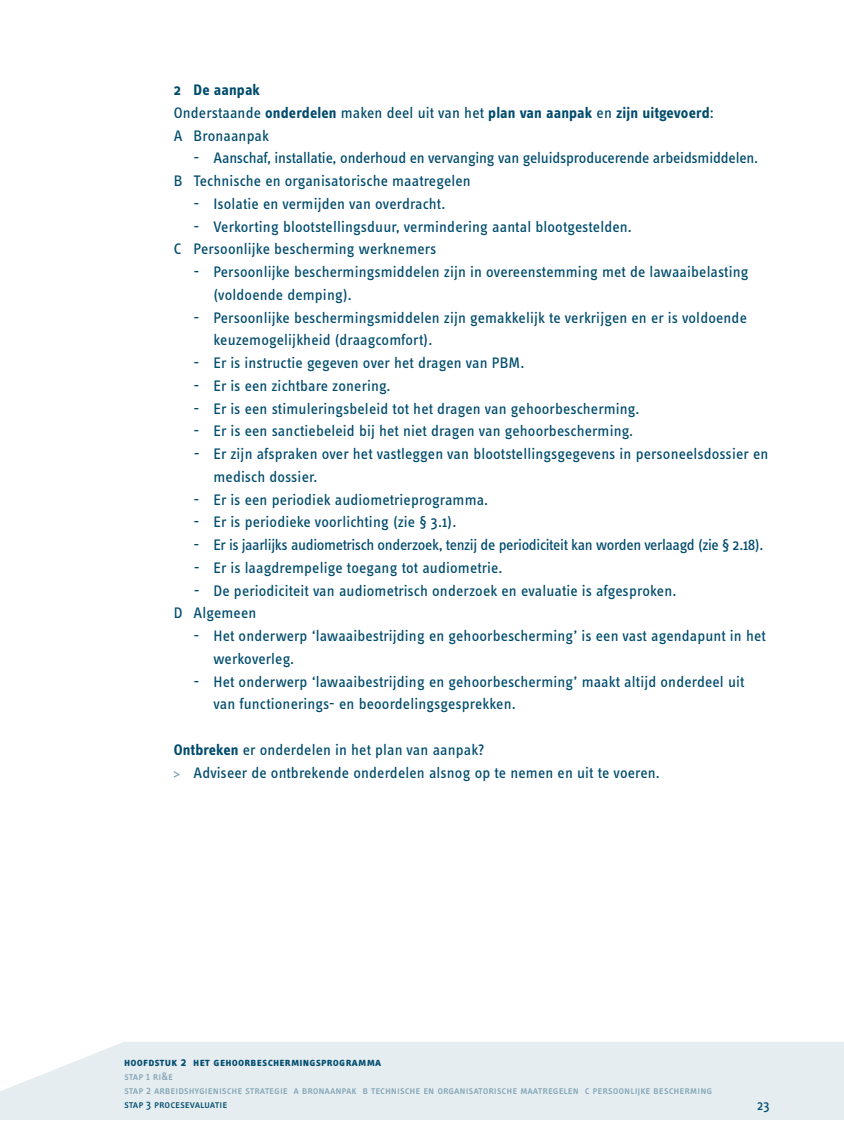
<style>
.page{position:relative;width:844px;height:1141px;background:#fff}
.page>*{position:absolute;margin:0;border:0;box-sizing:border-box;transform-origin:0 0}
.t1{font:15.75px/22.8px "Info Text";letter-spacing:.01em;color:#004c6e}
.t2{font:15.75px/22.8px "Info Text";letter-spacing:-.01em;color:#004c6e}
.t3{font:700 15.75px/22.8px "Info Text";letter-spacing:.01em;color:#004c6e}
.t4{font:15.75px "Info Text";letter-spacing:-.02em;color:#004c6e}
.t5{font:14px "Info Text";color:#004c6e}
.t6{font:12.25px "Info Text Bold Caps";letter-spacing:.015em;color:#004c6e}
.t7{font:11.38px/14px "Info Text Book Caps";letter-spacing:-.01em;color:#80a5b6}
.t8{font:11.38px "Info Text Book Caps";letter-spacing:-.02em;color:#004c6e}
.s1{font-weight:400}
.s2{font-weight:700}
</style>
<div class="page">
<div style="left:0;top:1091px;width:843px;height:29px;background:#e6edf0"></div>
<svg style="left:174px;top:771px;width:6px;height:7px"></svg>
<svg style="left:2px;top:1042px;width:841px;height:49px;fill:#e6edf0"></svg>
<p class="t3" style="left:174px;top:79px;width:541px">2 De aanpak<br><span class="s1">Onderstaande</span> onderdelen <span class="s1">maken deel uit van het</span> plan van aanpak <span class="s1">en</span> zijn uitgevoerd<span class="s1">:<br>A Bronaanpak</span></p>
<p class="t2" style="left:174px;top:147px;width:586px;text-indent:20px">- Aanschaf, installatie, onderhoud en vervanging van geluidsproducerende arbeidsmiddelen.<br>B Technische en organisatorische maatregelen</p>
<p class="t1" style="left:193px;top:192px;width:253px">- Isolatie en vermijden van overdracht.</p>
<p class="t1" style="left:174px;top:215px;width:459px;text-indent:20px">- Verkorting blootstellingsduur, vermindering aantal blootgestelden.<br>C Persoonlijke bescherming werknemers</p>
<p class="t1" style="left:213px;top:260px;width:536px;text-indent:-20px">- Persoonlijke beschermingsmiddelen zijn in overeenstemming met de lawaaibelasting (voldoende demping).</p>
<p class="t1" style="left:213px;top:306px;width:535px;text-indent:-20px">- Persoonlijke beschermingsmiddelen zijn gemakkelijk te verkrijgen en er is voldoende keuzemogelijkheid (draagcomfort).</p>
<p class="t1" style="left:193px;top:352px;width:332px">- Er is instructie gegeven over het dragen van PBM.</p>
<p class="t1" style="left:193px;top:374px;width:198px">- Er is een zichtbare zonering.</p>
<p class="t1" style="left:193px;top:397px;width:447px">- Er is een stimuleringsbeleid tot het dragen van gehoorbescherming.</p>
<p class="t1" style="left:193px;top:420px;width:441px">- Er is een sanctiebeleid bij het niet dragen van gehoorbescherming.</p>
<p class="t1" style="left:213px;top:442px;width:556px;text-indent:-20px">- Er zijn afspraken over het vastleggen van blootstellingsgegevens in personeelsdossier en medisch dossier.</p>
<p class="t1" style="left:193px;top:488px;width:296px">- Er is een periodiek audiometrieprogramma.</p>
<p class="t1" style="left:193px;top:511px;width:264px">- Er is periodieke voorlichting (zie § 3.1).</p>
<p class="t4" style="left:194px;top:536px;width:571px">- Er is jaarlijks audiometrisch onderzoek, tenzij de periodiciteit kan worden verlaagd (zie § 2.18).</p>
<p class="t1" style="left:194px;top:556px;width:310px">- Er is laagdrempelige toegang tot audiometrie.</p>
<p class="t1" style="left:174px;top:579px;width:504px;text-indent:20px">- De periodiciteit van audiometrisch onderzoek en evaluatie is afgesproken.<br>D Algemeen</p>
<p class="t1" style="left:213px;top:625px;width:553px;text-indent:-20px">- Het onderwerp ‘lawaaibestrijding en gehoorbescherming’ is een vast agendapunt in het werkoverleg.</p>
<p class="t1" style="left:213px;top:670px;width:532px;text-indent:-20px">- Het onderwerp ‘lawaaibestrijding en gehoorbescherming’ maakt altijd onderdeel uit van functionerings- en beoordelingsgesprekken.</p>
<p class="t1" style="left:193px;top:738px;width:467px;text-indent:-20px"><span class="s2">Ontbreken</span> er onderdelen in het plan van aanpak?<br>Adviseer de ontbrekende onderdelen alsnog op te nemen en uit te voeren.</p>
<p class="t6" style="left:124px;top:1055px;width:258px">hoofdstuk 2 het gehoorbeschermingsprogramma</p>
<p class="t7" style="left:124px;top:1069px;width:589px">stap 1 ri&amp;e<br>stap 2 arbeidshygienische strategie a bronaanpak b technische en organisatorische maatregelen c persoonlijke bescherming</p>
<p class="t8" style="left:124px;top:1098px;width:105px">stap 3 procesevaluatie</p>
<p class="t5" style="left:757px;top:1097px;width:14px">23</p>
</div>
